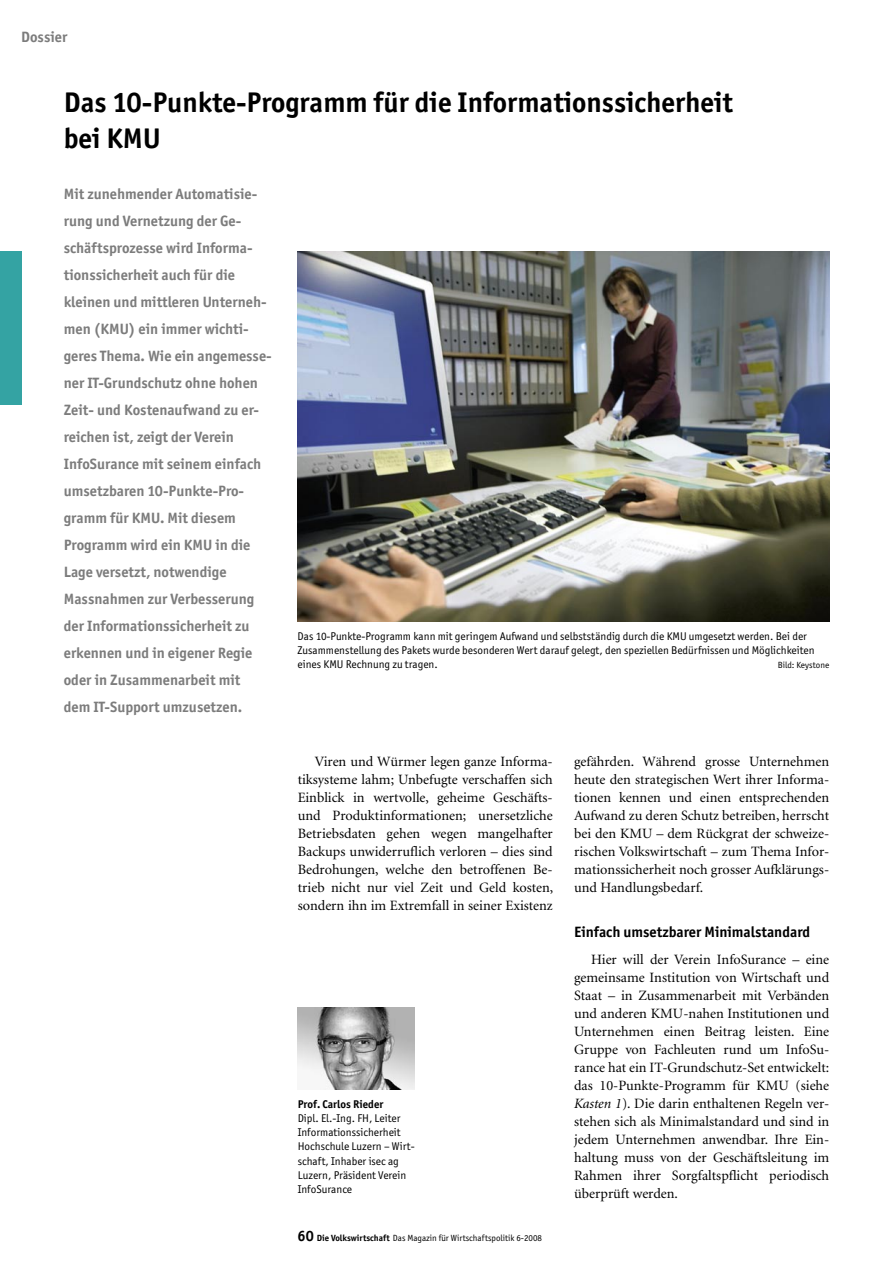
<style>
.page{position:relative;width:893px;height:1263px;background:#fff}
.page>*{position:absolute;margin:0;border:0;box-sizing:border-box;transform-origin:0 0}
._01_Titel{font:700 28.5px/36px "Officina San ITC";color:#000}
._02_Vorspann{font:700 15px/27px "Officina San ITC";color:#7c7c7c}
._04_Zwischentitel_1{font:700 15px "Officina San ITC";color:#000}
.Rubriktitel_links{font:700 15px "Officina San ITC";color:#7c7c7c}
._03_Grundschrift{font:14.25px/18px "Minion";color:#000;text-align:justify}
._07_Legende{font:11.25px/14.2px "Officina San ITC";color:#000}
.Autor{font:11.25px/14.2px "Officina San ITC";color:#000}
.Autor-fett{font:700 11.25px "Officina San ITC";color:#000}
._07_Legende-2{font:9px "Officina San ITC";color:#000}
.s1{font-style:italic}
.s2{font-weight:700;font-size:15px}
.s3{font-weight:700}
</style>
<div class="page">
<div style="left:0;top:252px;width:21px;height:153px;background:#34a3a3"></div>
<img style="left:298px;top:1008px;width:117px;height:82px">
<img style="left:298px;top:251px;width:531px;height:370px">
<p class="Rubriktitel_links" style="left:21px;top:27px;width:48px">Dossier</p>
<p class="_01_Titel" style="left:64px;top:84px;width:671px">Das 10-Punkte-Programm für die Informationssicherheit bei KMU</p>
<p class="_02_Vorspann" style="left:64px;top:181px;width:209px">Mit zunehmender Automatisie&shy;rung und Vernetzung der Ge&shy;schäftsprozesse wird Informa&shy;tionssicherheit auch für die kleinen und mittleren Unterneh&shy;men (KMU) ein immer wichti&shy;geres Thema. Wie ein angemesse&shy;ner IT-Grundschutz ohne hohen<br>Zeit- und Kostenaufwand zu er&shy;reichen ist, zeigt der Verein<br>InfoSurance mit seinem einfach umsetzbaren 10-Punkte-Pro&shy;gramm für KMU. Mit diesem<br>Programm wird ein KMU in die<br>Lage versetzt, notwendige<br>Massnahmen zur Verbesserung der Informationssicherheit zu erkennen und in eigener Regie oder in Zusammenarbeit mit<br>dem IT-Support umzusetzen.</p>
<p class="_07_Legende" style="left:298px;top:629px;width:518px">Das 10-Punkte-Programm kann mit geringem Aufwand und selbstständig durch die KMU umgesetzt werden. Bei der<br>Zusammenstellung des Pakets wurde besonderen Wert darauf gelegt, den speziellen Bedürfnissen und Möglichkeiten eines KMU Rechnung zu tragen.</p>
<p class="_07_Legende-2" style="left:778px;top:660px;width:53px">Bild: Keystone</p>
<p class="_03_Grundschrift" style="left:298px;top:752px;width:257px;text-indent:17px">Viren und Würmer legen ganze Informa&shy;tiksysteme lahm; Unbefugte verschaffen sich Einblick in wertvolle, geheime Geschäfts&shy;und Produktinformationen; unersetzliche Betriebsdaten gehen wegen mangelhafter Backups unwiderruflich verloren – dies sind Bedrohungen, welche den betroffenen Be&shy;trieb nicht nur viel Zeit und Geld kosten, sondern ihn im Extremfall in seiner Existenz</p>
<p class="_03_Grundschrift" style="left:574px;top:752px;width:257px">gefährden. Während grosse Unternehmen heute den strategischen Wert ihrer Informa&shy;tionen kennen und einen entsprechenden Aufwand zu deren Schutz betreiben, herrscht bei den KMU – dem Rückgrat der schweize&shy;rischen Volkswirtschaft – zum Thema Infor&shy;mationssicherheit noch grosser Aufklärungs&shy;und Handlungsbedarf.</p>
<p class="_04_Zwischentitel_1" style="left:574px;top:922px;width:238px">Einfach umsetzbarer Minimalstandard</p>
<p class="_03_Grundschrift" style="left:574px;top:950px;width:257px;text-indent:17px">Hier will der Verein InfoSurance – eine gemeinsame Institution von Wirtschaft und Staat – in Zusammenarbeit mit Verbänden und anderen KMU-nahen Institutionen und Unternehmen einen Beitrag leisten. Eine Gruppe von Fachleuten rund um InfoSu&shy;rance hat ein IT-Grundschutz-Set entwickelt: das 10-Punkte-Programm für KMU (siehe <span class="s1">Kasten 1</span>). Die darin enthaltenen Regeln ver&shy;stehen sich als Minimalstandard und sind in jedem Unternehmen anwendbar. Ihre Ein&shy;haltung muss von der Geschäftsleitung im Rahmen ihrer Sorgfaltspflicht periodisch überprüft werden.</p>
<p class="Autor-fett" style="left:298px;top:1097px;width:87px">Prof. Carlos Rieder</p>
<p class="Autor" style="left:298px;top:1111px;width:118px">Dipl. El.-Ing. FH, Leiter<br>Informationssicherheit<br>Hochschule Luzern – Wirt&shy;schaft, Inhaber isec ag<br>Luzern, Präsident Verein<br>InfoSurance</p>
<p class="_07_Legende-2" style="left:298px;top:1232px;width:246px"><span class="s2">60</span> <span class="s3">Die Volkswirtschaft</span> Das Magazin für Wirtschaftspolitik 6-2008</p>
</div>
